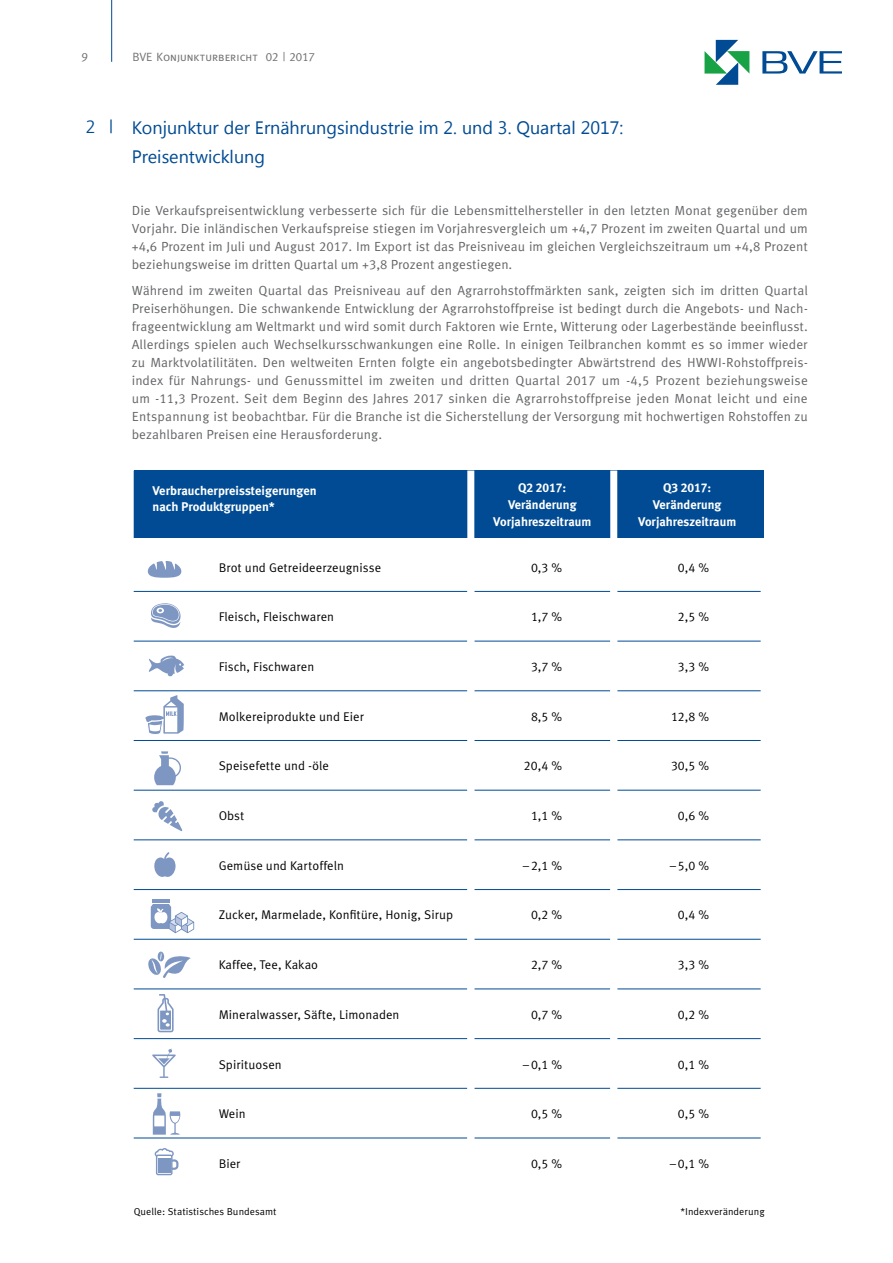
<style>
.page{position:relative;width:893px;height:1263px;background:#fff}
.page>*{position:absolute;margin:0;border:0;box-sizing:border-box;transform-origin:0 0}
.t1{font:18px/28.5px "Segoe UI";color:#004b93}
.t2{font:13.2px/18px "Meta Korrespondenz";color:#646567;text-align:justify}
.t3{font:12.6px "Meta Korrespondenz";color:#000}
.t4{font:700 12.6px/16.8px "Meta Korrespondenz";color:#fff;text-align:center}
.t5{font:12px "Meta Caps";color:#707172}
.t6{font:10.05px "Meta Korrespondenz";color:#000}
.s1{font-family:"Frutiger";font-weight:300}
</style>
<div class="page">
<hr style="left:111px;top:0;width:1px;height:62px;background:#004b93">
<svg style="left:704px;top:40px;width:45px;height:45px"></svg>
<svg style="left:762px;top:51px;width:80px;height:23px"></svg>
<div style="left:134px;top:470px;width:627px;height:68px;background:#004b93"></div>
<svg style="left:134px;top:570px;width:627px;height:606px"></svg>
<hr style="left:134px;top:591px;width:333px;height:1px;background:#004b93">
<hr style="left:474px;top:591px;width:136px;height:1px;background:#004b93">
<hr style="left:617px;top:591px;width:144px;height:1px;background:#004b93">
<hr style="left:134px;top:641px;width:333px;height:1px;background:#004b93">
<hr style="left:474px;top:641px;width:136px;height:1px;background:#004b93">
<hr style="left:617px;top:641px;width:144px;height:1px;background:#004b93">
<hr style="left:134px;top:690px;width:333px;height:1px;background:#004b93">
<hr style="left:474px;top:690px;width:136px;height:1px;background:#004b93">
<hr style="left:617px;top:690px;width:144px;height:1px;background:#004b93">
<hr style="left:134px;top:740px;width:333px;height:1px;background:#004b93">
<hr style="left:474px;top:740px;width:136px;height:1px;background:#004b93">
<hr style="left:617px;top:740px;width:144px;height:1px;background:#004b93">
<hr style="left:134px;top:790px;width:333px;height:1px;background:#004b93">
<hr style="left:474px;top:790px;width:136px;height:1px;background:#004b93">
<hr style="left:617px;top:790px;width:144px;height:1px;background:#004b93">
<hr style="left:134px;top:839px;width:333px;height:1px;background:#004b93">
<hr style="left:474px;top:839px;width:136px;height:1px;background:#004b93">
<hr style="left:617px;top:839px;width:144px;height:1px;background:#004b93">
<hr style="left:134px;top:889px;width:333px;height:1px;background:#004b93">
<hr style="left:474px;top:889px;width:136px;height:1px;background:#004b93">
<hr style="left:617px;top:889px;width:144px;height:1px;background:#004b93">
<hr style="left:134px;top:939px;width:333px;height:1px;background:#004b93">
<hr style="left:474px;top:939px;width:136px;height:1px;background:#004b93">
<hr style="left:617px;top:939px;width:144px;height:1px;background:#004b93">
<hr style="left:134px;top:988px;width:333px;height:1px;background:#004b93">
<hr style="left:474px;top:988px;width:136px;height:1px;background:#004b93">
<hr style="left:617px;top:988px;width:144px;height:1px;background:#004b93">
<hr style="left:134px;top:1038px;width:333px;height:1px;background:#004b93">
<hr style="left:474px;top:1038px;width:136px;height:1px;background:#004b93">
<hr style="left:617px;top:1038px;width:144px;height:1px;background:#004b93">
<hr style="left:134px;top:1088px;width:333px;height:1px;background:#004b93">
<hr style="left:474px;top:1088px;width:136px;height:1px;background:#004b93">
<hr style="left:617px;top:1088px;width:144px;height:1px;background:#004b93">
<hr style="left:134px;top:1138px;width:333px;height:1px;background:#004b93">
<hr style="left:474px;top:1138px;width:136px;height:1px;background:#004b93">
<hr style="left:617px;top:1138px;width:144px;height:1px;background:#004b93">
<div style="left:467px;top:470px;width:7px;height:72px;background:#fff"></div>
<div style="left:610px;top:470px;width:7px;height:72px;background:#fff"></div>
<div style="left:467px;top:542px;width:7px;height:49px;background:#fff"></div>
<div style="left:610px;top:542px;width:7px;height:49px;background:#fff"></div>
<div style="left:467px;top:591px;width:7px;height:50px;background:#fff"></div>
<div style="left:610px;top:591px;width:7px;height:50px;background:#fff"></div>
<div style="left:467px;top:641px;width:7px;height:50px;background:#fff"></div>
<div style="left:610px;top:641px;width:7px;height:50px;background:#fff"></div>
<div style="left:467px;top:691px;width:7px;height:49px;background:#fff"></div>
<div style="left:610px;top:691px;width:7px;height:49px;background:#fff"></div>
<div style="left:467px;top:740px;width:7px;height:50px;background:#fff"></div>
<div style="left:610px;top:740px;width:7px;height:50px;background:#fff"></div>
<div style="left:467px;top:790px;width:7px;height:50px;background:#fff"></div>
<div style="left:610px;top:790px;width:7px;height:50px;background:#fff"></div>
<div style="left:467px;top:840px;width:7px;height:49px;background:#fff"></div>
<div style="left:610px;top:840px;width:7px;height:49px;background:#fff"></div>
<div style="left:467px;top:889px;width:7px;height:50px;background:#fff"></div>
<div style="left:610px;top:889px;width:7px;height:50px;background:#fff"></div>
<div style="left:467px;top:939px;width:7px;height:50px;background:#fff"></div>
<div style="left:610px;top:939px;width:7px;height:50px;background:#fff"></div>
<div style="left:467px;top:989px;width:7px;height:49px;background:#fff"></div>
<div style="left:610px;top:989px;width:7px;height:49px;background:#fff"></div>
<div style="left:467px;top:1038px;width:7px;height:50px;background:#fff"></div>
<div style="left:610px;top:1038px;width:7px;height:50px;background:#fff"></div>
<div style="left:467px;top:1088px;width:7px;height:50px;background:#fff"></div>
<div style="left:610px;top:1088px;width:7px;height:50px;background:#fff"></div>
<div style="left:467px;top:1138px;width:7px;height:50px;background:#fff"></div>
<div style="left:610px;top:1138px;width:7px;height:50px;background:#fff"></div>
<svg style="left:158px;top:994px;width:16px;height:38px"></svg>
<svg style="left:148px;top:655px;width:36px;height:21px"></svg>
<svg style="left:147px;top:951px;width:44px;height:27px"></svg>
<svg style="left:153px;top:1093px;width:27px;height:42px"></svg>
<svg style="left:154px;top:751px;width:27px;height:34px"></svg>
<div style="left:145px;top:715px;width:19px;height:6px;background:#cbd5e6;border-radius:50%"></div>
<svg style="left:146px;top:695px;width:38px;height:40px"></svg>
<svg style="left:148px;top:561px;width:33px;height:17px"></svg>
<svg style="left:155px;top:1148px;width:23px;height:27px"></svg>
<div style="left:158px;top:1159px;width:12px;height:14px;background:#7e96c2"></div>
<svg style="left:152px;top:1049px;width:24px;height:29px"></svg>
<svg style="left:151px;top:603px;width:30px;height:25px"></svg>
<svg style="left:152px;top:801px;width:30px;height:30px"></svg>
<hr style="left:152px;top:899px;width:18px;height:4px;background:#7e96c2">
<svg style="left:151px;top:904px;width:43px;height:29px"></svg>
<svg style="left:154px;top:852px;width:22px;height:25px"></svg>
<p class="t5" style="left:82px;top:50px;width:8px">9</p>
<p class="t5" style="left:133px;top:50px;width:184px">BVE Konjunkturbericht 02 | 2017</p>
<h1 class="t1" style="left:132px;top:113px;width:493px;text-indent:-46px"><span class="s1">2 |</span> Konjunktur der Ernährungsindustrie im 2. und 3. Quartal 2017:<br>Preisentwicklung</h1>
<p class="t2" style="left:132px;top:201px;width:678px">Die Verkaufspreisentwicklung verbesserte sich für die Lebensmittelhersteller in den letzten Monat gegenüber dem Vorjahr. Die inländischen Verkaufspreise stiegen im Vorjahresvergleich um +4,7 Prozent im zweiten Quartal und um +4,6 Prozent im Juli und August 2017. Im Export ist das Preisniveau im gleichen Vergleichszeitraum um +4,8 Prozent beziehungsweise im dritten Quartal um +3,8 Prozent angestiegen.</p>
<p class="t2" style="left:132px;top:281px;width:678px">Während im zweiten Quartal das Preisniveau auf den Agrarrohstoffmärkten sank, zeigten sich im dritten Quartal Preiserhöhungen. Die schwankende Entwicklung der Agrarrohstoffpreise ist bedingt durch die Angebots- und Nach&shy;frageentwicklung am Weltmarkt und wird somit durch Faktoren wie Ernte, Witterung oder Lagerbestände beeinflusst.<br>Allerdings spielen auch Wechselkursschwankungen eine Rolle. In einigen Teilbranchen kommt es so immer wieder zu Marktvolatilitäten. Den weltweiten Ernten folgte ein angebotsbedingter Abwärtstrend des HWWI-Rohstoffpreis&shy;index für Nahrungs- und Genussmittel im zweiten und dritten Quartal 2017 um -4,5 Prozent beziehungsweise um -11,3 Prozent. Seit dem Beginn des Jahres 2017 sinken die Agrarrohstoffpreise jeden Monat leicht und eine Entspannung ist beobachtbar. Für die Branche ist die Sicherstellung der Versorgung mit hochwertigen Rohstoffen zu bezahlbaren Preisen eine Herausforderung.</p>
<p class="t4" style="left:153px;top:482px;width:166px;text-align:left">Verbraucherpreissteigerungen nach Produktgruppen*</p>
<p class="t4" style="left:493px;top:479px;width:100px">Q2 2017:<br>Veränderung<br>Vorjahreszeitraum</p>
<p class="t4" style="left:638px;top:479px;width:100px">Q3 2017:<br>Veränderung<br>Vorjahreszeitraum</p>
<p class="t3" style="left:219px;top:560px;width:164px">Brot und Getreideerzeugnisse</p>
<p class="t3" style="left:531px;top:560px;width:33px">0,3 %</p>
<p class="t3" style="left:678px;top:560px;width:33px">0,4 %</p>
<p class="t3" style="left:219px;top:610px;width:117px">Fleisch, Fleischwaren</p>
<p class="t3" style="left:531px;top:610px;width:33px">1,7 %</p>
<p class="t3" style="left:678px;top:610px;width:33px">2,5 %</p>
<p class="t3" style="left:219px;top:659px;width:97px">Fisch, Fischwaren</p>
<p class="t3" style="left:531px;top:659px;width:33px">3,7 %</p>
<p class="t3" style="left:678px;top:659px;width:33px">3,3 %</p>
<p class="t3" style="left:219px;top:709px;width:147px">Molkereiprodukte und Eier</p>
<p class="t3" style="left:531px;top:709px;width:33px">8,5 %</p>
<p class="t3" style="left:671px;top:709px;width:40px">12,8 %</p>
<p class="t3" style="left:219px;top:759px;width:112px">Speisefette und -öle</p>
<p class="t3" style="left:524px;top:759px;width:40px">20,4 %</p>
<p class="t3" style="left:671px;top:759px;width:40px">30,5 %</p>
<p class="t3" style="left:219px;top:808px;width:27px">Obst</p>
<p class="t3" style="left:531px;top:808px;width:33px">1,1 %</p>
<p class="t3" style="left:678px;top:808px;width:33px">0,6 %</p>
<p class="t3" style="left:219px;top:858px;width:127px">Gemüse und Kartoffeln</p>
<p class="t3" style="left:523px;top:858px;width:41px">–2,1 %</p>
<p class="t3" style="left:670px;top:858px;width:41px">–5,0 %</p>
<p class="t3" style="left:219px;top:908px;width:236px">Zucker, Marmelade, Konfitüre, Honig, Sirup</p>
<p class="t3" style="left:531px;top:908px;width:33px">0,2 %</p>
<p class="t3" style="left:678px;top:908px;width:33px">0,4 %</p>
<p class="t3" style="left:219px;top:957px;width:101px">Kaffee, Tee, Kakao</p>
<p class="t3" style="left:531px;top:957px;width:33px">2,7 %</p>
<p class="t3" style="left:678px;top:957px;width:33px">3,3 %</p>
<p class="t3" style="left:219px;top:1007px;width:182px">Mineralwasser, Säfte, Limonaden</p>
<p class="t3" style="left:531px;top:1007px;width:33px">0,7 %</p>
<p class="t3" style="left:678px;top:1007px;width:33px">0,2 %</p>
<p class="t3" style="left:219px;top:1057px;width:65px">Spirituosen</p>
<p class="t3" style="left:523px;top:1057px;width:41px">–0,1 %</p>
<p class="t3" style="left:678px;top:1057px;width:33px">0,1 %</p>
<p class="t3" style="left:219px;top:1106px;width:29px">Wein</p>
<p class="t3" style="left:531px;top:1106px;width:33px">0,5 %</p>
<p class="t3" style="left:678px;top:1106px;width:33px">0,5 %</p>
<p class="t3" style="left:219px;top:1156px;width:24px">Bier</p>
<p class="t3" style="left:531px;top:1156px;width:33px">0,5 %</p>
<p class="t3" style="left:670px;top:1156px;width:41px">–0,1 %</p>
<p class="t6" style="left:134px;top:1206px;width:144px">Quelle: Statistisches Bundesamt</p>
<p class="t6" style="left:681px;top:1206px;width:86px">*Indexveränderung</p>
</div>
